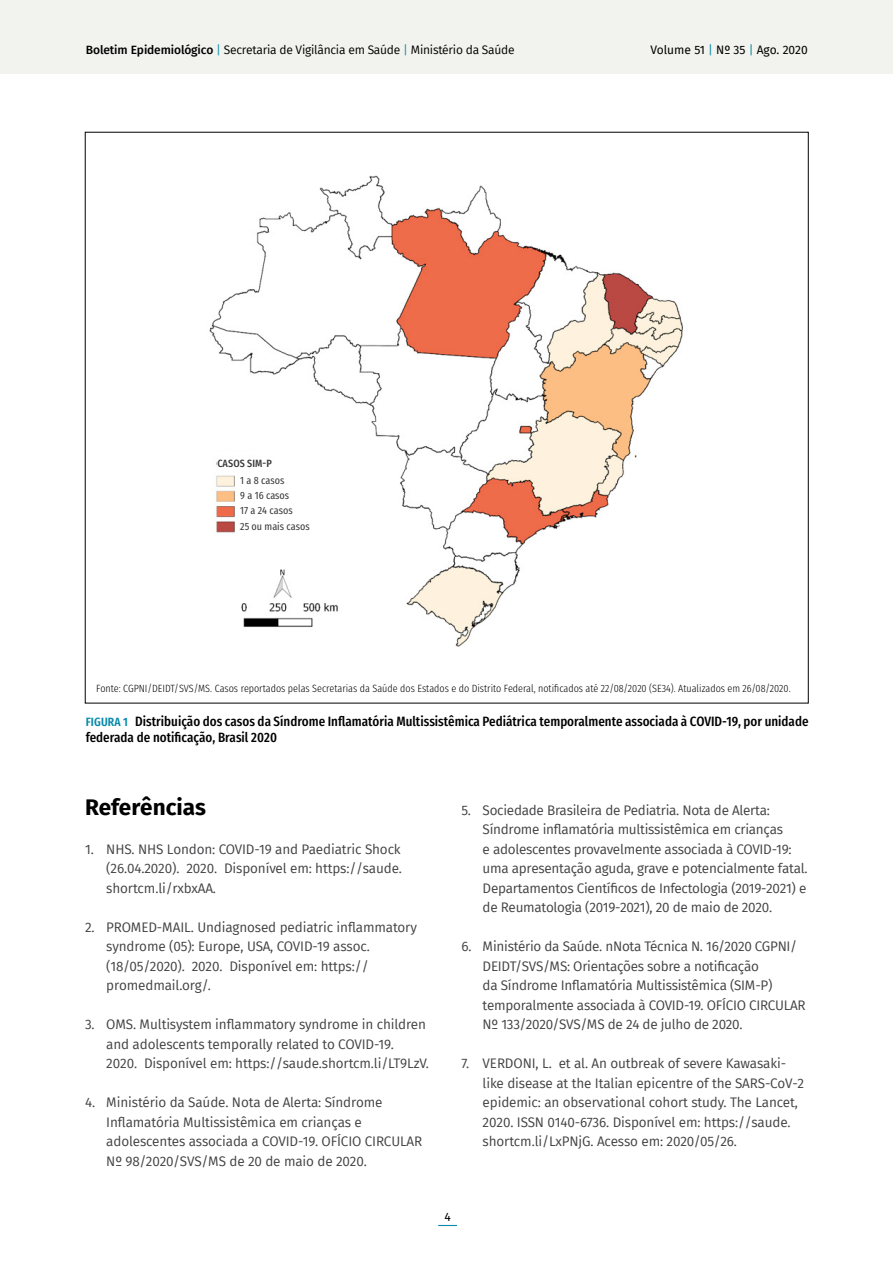
<style>
.page{position:relative;width:893px;height:1263px;background:#fff}
.page>*{position:absolute;margin:0;border:0;box-sizing:border-box;transform-origin:0 0}
.t1{font:700 22.5px "Fira Sans";color:#000}
.t2{font:13.5px/19.5px "Fira Sans";letter-spacing:-.01em;color:#414042}
.t3{font:500 13.5px/16.5px "Fira Sans Condensed";color:#000}
.t4{font:12px "Fira Sans";letter-spacing:-.02em;color:#000}
.t5{font:12px "Fira Sans";color:#000}
.t6{font:300 10.5px "Fira Sans Condensed";color:#000}
.t7{font:10.5px/15.1px "Fira Sans Condensed";color:#383839}
.t8{font:500 10.5px "Fira Sans Condensed";color:#383839}
.s1{font-weight:500}
.s2{color:#098aa8}
.s3{font-weight:600;font-size:12px;color:#098aa8}
</style>
<div class="page">
<div style="left:0;top:0;width:893px;height:74px;background:#f2f2ee"></div>
<svg style="left:438px;top:1225px;width:19px;height:1px"></svg>
<img style="left:209px;top:175px;width:474px;height:472px">
<div style="left:217px;top:457px;width:56px;height:13px;background:#fff"></div>
<div style="left:240px;top:474px;width:73px;height:81px;background:#fff"></div>
<div style="left:206px;top:430px;width:55px;height:19px;background:#fff"></div>
<p class="t4" style="left:86px;top:41px;width:430px"><span class="s1">Boletim Epidemiológico</span> <span class="s2">|</span> Secretaria de Vigilância em Saúde <span class="s2">|</span> Ministério da Saúde</p>
<p class="t5" style="left:650px;top:41px;width:159px">Volume 51 <span class="s2">|</span> Nº 35 <span class="s2">|</span> Ago. 2020</p>
<p class="t8" style="left:217px;top:453px;width:12px">Casos</p>
<p class="t8" style="left:247px;top:453px;width:26px">SIM-P</p>
<p class="t7" style="left:240px;top:472px;width:71px">1 a 8 casos<br>9 a 16 casos<br>17 a 24 casos<br>25 ou mais casos</p>
<p class="t6" style="left:96px;top:679px;width:696px">Fonte: CGPNI/DEIDT/SVS/MS. Casos reportados pelas Secretarias da Saúde dos Estados e do Distrito Federal, notificados até 22/08/2020 (SE34). Atualizados em 26/08/2020.</p>
<p class="t3" style="left:86px;top:711px;width:724px"><span class="s3">FIGURA 1</span> Distribuição dos casos da Síndrome Inflamatória Multissistêmica Pediátrica temporalmente associada à COVID-19, por unidade federada de notificação, Brasil 2020</p>
<h1 class="t1" style="left:85px;top:788px;width:122px">Referências</h1>
<p class="t2" style="left:106px;top:839px;width:297px;text-align:justify;text-indent:-21px">1. NHS. NHS London: COVID-19 and Paediatric Shock (26.04.2020). 2020. Disponível em: https://saude. shortcm.li/rxbxAA.</p>
<p class="t2" style="left:106px;top:917px;width:312px;text-indent:-21px">2. PROMED-MAIL. Undiagnosed pediatric inflammatory syndrome (05): Europe, USA, COVID-19 assoc. (18/05/2020). 2020. Disponível em: https:// promedmail.org/.</p>
<p class="t2" style="left:106px;top:1014px;width:324px;text-indent:-21px">3. OMS. Multisystem inflammatory syndrome in children and adolescents temporally related to COVID-19.<br>2020. Disponível em: https://saude.shortcm.li/LT9LzV.</p>
<p class="t2" style="left:106px;top:1092px;width:317px;text-indent:-21px">4. Ministério da Saúde. Nota de Alerta: Síndrome Inflamatória Multissistêmica em crianças e adolescentes associada a COVID-19. OFÍCIO CIRCULAR Nº 98/2020/SVS/MS de 20 de maio de 2020.</p>
<p class="t2" style="left:483px;top:800px;width:326px;text-indent:-21px">5. Sociedade Brasileira de Pediatria. Nota de Alerta:<br>Síndrome inflamatória multissistêmica em crianças<br>e adolescentes provavelmente associada à COVID-19: uma apresentação aguda, grave e potencialmente fatal.<br>Departamentos Científicos de Infectologia (2019-2021) e de Reumatologia (2019-2021), 20 de maio de 2020.</p>
<p class="t2" style="left:483px;top:936px;width:324px;text-indent:-21px">6. Ministério da Saúde. nNota Técnica N. 16/2020 CGPNI/ DEIDT/SVS/MS: Orientações sobre a notificação<br>da Síndrome Inflamatória Multissistêmica (SIM-P) temporalmente associada à COVID-19. OFÍCIO CIRCULAR Nº 133/2020/SVS/MS de 24 de julho de 2020.</p>
<p class="t2" style="left:483px;top:1053px;width:323px;text-indent:-21px">7. VERDONI, L. et al. An outbreak of severe Kawasaki&shy;like disease at the Italian epicentre of the SARS-CoV-2 epidemic: an observational cohort study. The Lancet, 2020. ISSN 0140-6736. Disponível em: https://saude. shortcm.li/LxPNjG. Acesso em: 2020/05/26.</p>
<p class="t5" style="left:444px;top:1207px;width:8px">4</p>
</div>
